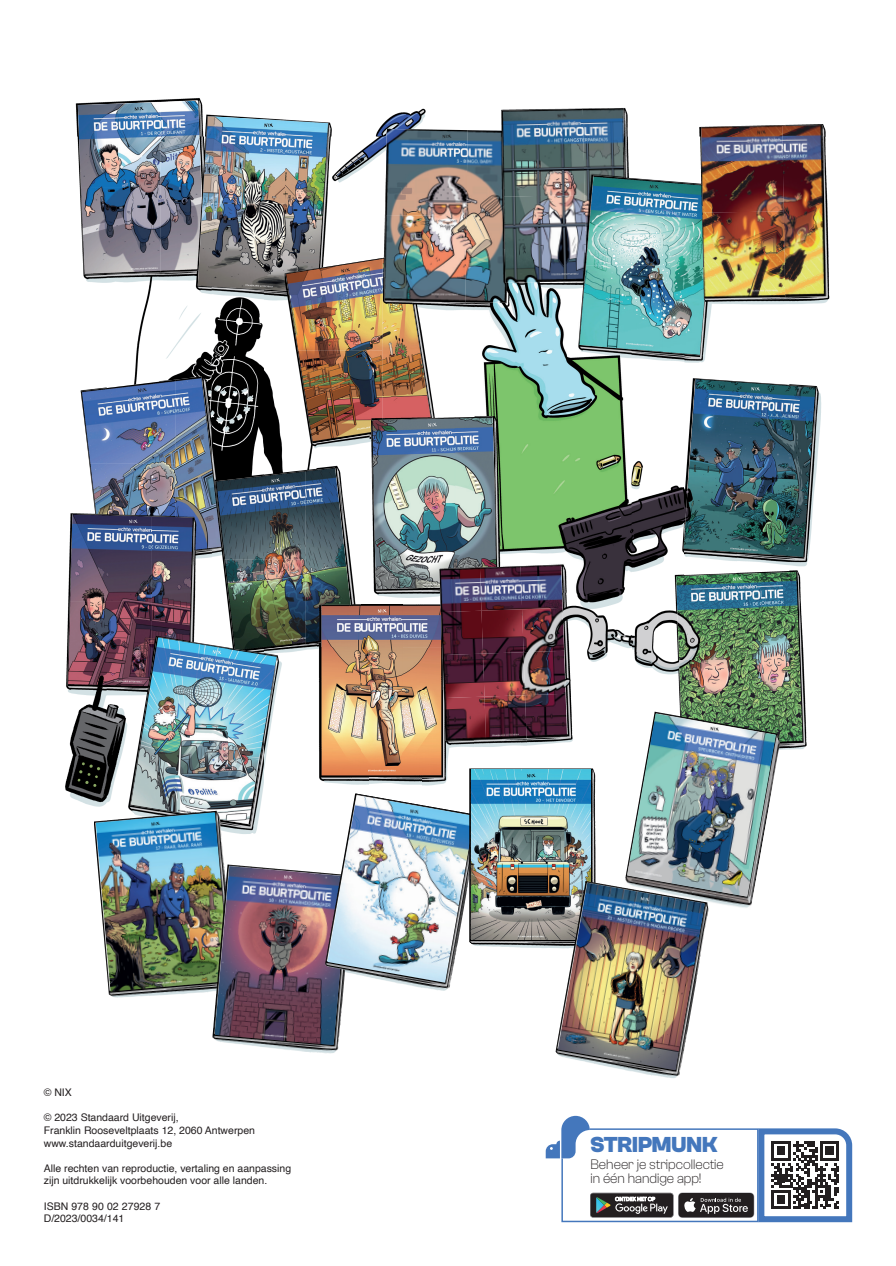
<style>
.page{position:relative;width:896px;height:1266px;background:#fff}
.page>*{position:absolute;margin:0;border:0;box-sizing:border-box;transform-origin:0 0}
.t1{font:700 22.5px "Clash Grotesk";color:#4477bc}
.t2{font:300 14.25px/14.2px "Clash Grotesk";letter-spacing:-.005em;color:#231f20}
.t3{font:10.5px/12.6px "Helvetica";color:#231f20}
</style>
<div class="page">
<img style="left:75px;top:98px;width:751px;height:38px">
<img style="left:65px;top:136px;width:42px;height:671px">
<img style="left:159px;top:272px;width:52px;height:107px">
<img style="left:328px;top:136px;width:56px;height:122px">
<img style="left:624px;top:136px;width:77px;height:45px">
<img style="left:789px;top:136px;width:41px;height:614px">
<img style="left:107px;top:275px;width:52px;height:104px">
<img style="left:211px;top:291px;width:53px;height:543px">
<img style="left:474px;top:283px;width:157px;height:309px">
<img style="left:264px;top:291px;width:52px;height:180px">
<img style="left:431px;top:302px;width:43px;height:115px">
<img style="left:684px;top:297px;width:105px;height:87px">
<img style="left:631px;top:352px;width:53px;height:334px">
<img style="left:316px;top:443px;width:53px;height:342px">
<img style="left:683px;top:390px;width:53px;height:183px">
<img style="left:369px;top:503px;width:52px;height:102px">
<img style="left:194px;top:551px;width:18px;height:85px">
<img style="left:421px;top:589px;width:53px;height:197px">
<img style="left:736px;top:555px;width:53px;height:18px">
<img style="left:277px;top:644px;width:40px;height:141px">
<img style="left:527px;top:592px;width:105px;height:254px">
<img style="left:107px;top:688px;width:35px;height:122px">
<img style="left:474px;top:738px;width:53px;height:9px">
<img style="left:780px;top:745px;width:9px;height:5px">
<img style="left:369px;top:776px;width:53px;height:10px">
<img style="left:81px;top:188px;width:80px;height:87px">
<img style="left:160px;top:101px;width:42px;height:171px">
<img style="left:78px;top:102px;width:83px;height:86px">
<img style="left:198px;top:203px;width:87px;height:88px">
<img style="left:285px;top:120px;width:43px;height:138px">
<img style="left:202px;top:116px;width:83px;height:88px">
<img style="left:679px;top:660px;width:81px;height:51px">
<img style="left:760px;top:572px;width:43px;height:173px">
<img style="left:676px;top:573px;width:85px;height:87px">
<img style="left:90px;top:464px;width:85px;height:52px">
<img style="left:175px;top:376px;width:47px;height:175px">
<img style="left:81px;top:379px;width:94px;height:85px">
<img style="left:67px;top:601px;width:85px;height:87px">
<img style="left:152px;top:516px;width:42px;height:120px">
<img style="left:70px;top:514px;width:82px;height:87px">
<img style="left:683px;top:468px;width:88px;height:87px">
<img style="left:771px;top:384px;width:45px;height:173px">
<img style="left:689px;top:378px;width:83px;height:90px">
<img style="left:224px;top:559px;width:82px;height:92px">
<img style="left:305px;top:467px;width:45px;height:177px">
<img style="left:215px;top:471px;width:91px;height:88px">
<img style="left:297px;top:351px;width:85px;height:92px">
<img style="left:382px;top:258px;width:49px;height:159px">
<img style="left:285px;top:258px;width:97px;height:93px">
<img style="left:384px;top:129px;width:83px;height:173px">
<img style="left:465px;top:130px;width:41px;height:173px">
<img style="left:501px;top:109px;width:81px;height:88px">
<img style="left:582px;top:108px;width:42px;height:87px">
<img style="left:503px;top:195px;width:82px;height:88px">
<img style="left:578px;top:265px;width:84px;height:87px">
<img style="left:662px;top:181px;width:42px;height:174px">
<img style="left:585px;top:175px;width:78px;height:90px">
<img style="left:701px;top:126px;width:81px;height:87px">
<img style="left:782px;top:125px;width:43px;height:172px">
<img style="left:702px;top:211px;width:83px;height:87px">
<img style="left:321px;top:605px;width:122px;height:171px">
<img style="left:373px;top:503px;width:82px;height:86px">
<img style="left:455px;top:416px;width:42px;height:151px">
<img style="left:371px;top:417px;width:84px;height:86px">
<img style="left:439px;top:567px;width:41px;height:45px">
<img style="left:480px;top:566px;width:42px;height:86px">
<img style="left:520px;top:565px;width:42px;height:44px">
<img style="left:441px;top:610px;width:42px;height:45px">
<img style="left:522px;top:607px;width:42px;height:45px">
<img style="left:442px;top:653px;width:41px;height:45px">
<img style="left:483px;top:652px;width:43px;height:87px">
<img style="left:523px;top:650px;width:42px;height:45px">
<img style="left:444px;top:696px;width:42px;height:45px">
<img style="left:525px;top:693px;width:42px;height:45px">
<img style="left:130px;top:730px;width:98px;height:80px">
<img style="left:228px;top:648px;width:49px;height:176px">
<img style="left:142px;top:636px;width:86px;height:94px">
<img style="left:623px;top:711px;width:157px;height:198px">
<img style="left:627px;top:713px;width:148px;height:183px">
<img style="left:94px;top:810px;width:141px;height:187px">
<img style="left:96px;top:812px;width:133px;height:179px">
<img style="left:212px;top:864px;width:127px;height:189px">
<img style="left:214px;top:866px;width:130px;height:179px">
<img style="left:325px;top:793px;width:126px;height:195px">
<img style="left:327px;top:795px;width:142px;height:187px">
<img style="left:469px;top:768px;width:126px;height:180px">
<img style="left:471px;top:769px;width:119px;height:170px">
<img style="left:555px;top:881px;width:153px;height:197px">
<img style="left:558px;top:882px;width:147px;height:188px">
<svg style="left:545px;top:1115px;width:307px;height:107px"></svg>
<p class="t3" style="left:44px;top:1086px;width:30px">© NIX</p>
<p class="t3" style="left:44px;top:1111px;width:213px">© 2023 Standaard Uitgeverij,<br>Franklin Rooseveltplaats 12, 2060 Antwerpen www.standaarduitgeverij.be</p>
<p class="t3" style="left:44px;top:1161px;width:249px">Alle rechten van reproductie, vertaling en aanpassing zijn uitdrukkelijk voorbehouden voor alle landen.</p>
<p class="t3" style="left:44px;top:1199px;width:118px">ISBN 978 90 02 27928 7<br>D/2023/0034/141</p>
<h1 class="t1" style="left:590px;top:1132px;width:129px">STRIPMUNK</h1>
<h2 class="t2" style="left:590px;top:1156px;width:135px">Beheer je stripcollectie in één handige app!</h2>
</div>
